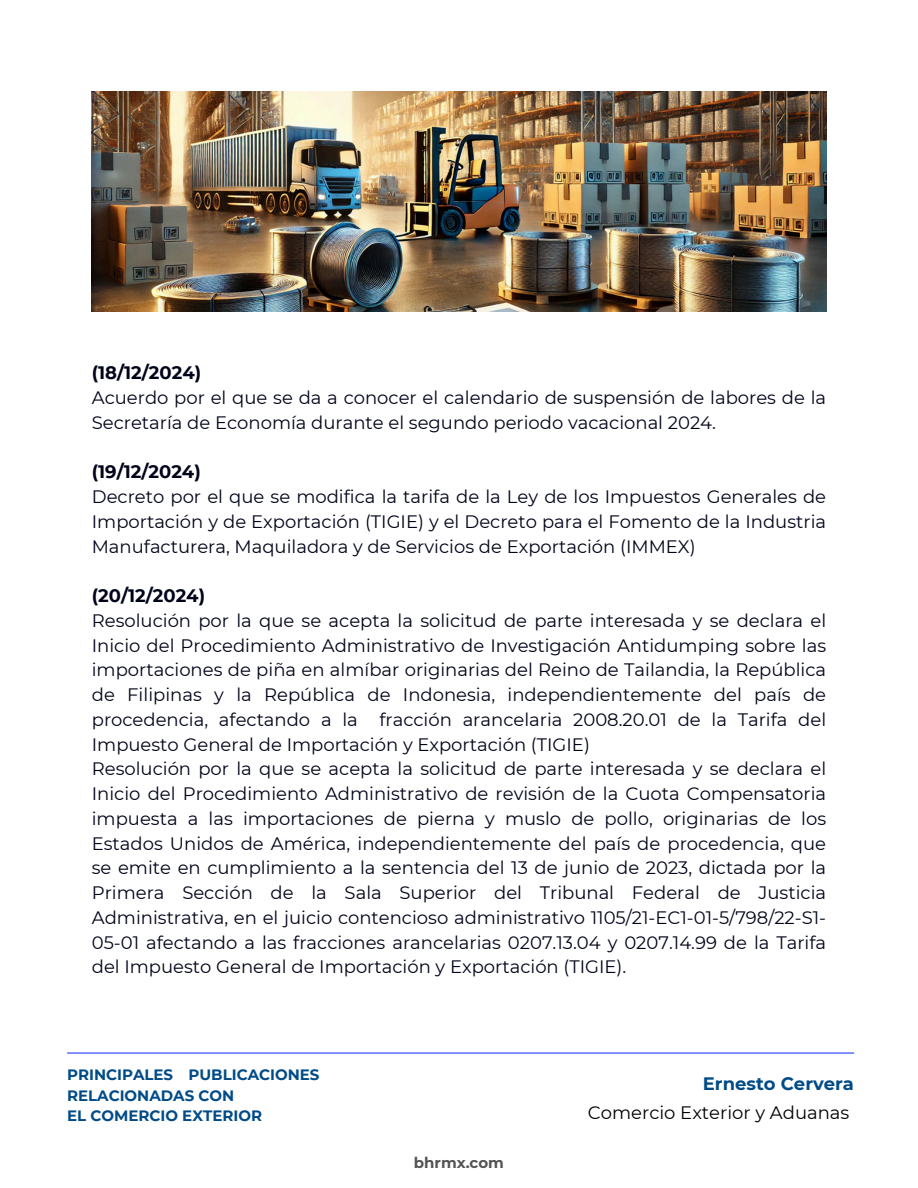
<style>
.page{position:relative;width:918px;height:1188px;background:#fff}
.page>*{position:absolute;margin:0;border:0;box-sizing:border-box;transform-origin:0 0}
.t1{font:18px/24.8px "Montserrat";color:#010419}
.t2{font:18px "Montserrat";color:#000}
.t3{font:700 18px "Montserrat";color:#004b87}
.t4{font:700 15px/20.2px "Montserrat";color:#004b87}
.t5{font:700 15px "Montserrat";color:#545454}
.s1{font-weight:700}
</style>
<div class="page">
<hr style="left:67px;top:1052px;width:787px;height:2px;background:#233dff">
<img style="left:92px;top:92px;width:734px;height:220px">
<h2 class="t1" style="left:92px;top:360px;width:736px"><span class="s1">(18/12/2024)<br></span>Acuerdo por el que se da a conocer el calendario de suspensión de labores de la<br>Secretaría de Economía durante el segundo periodo vacacional 2024.</h2>
<h2 class="t1" style="left:92px;top:459px;width:736px"><span class="s1">(19/12/2024)<br></span>Decreto por el que se modifica la tarifa de la Ley de los Impuestos Generales de Importación y de Exportación (TIGIE) y el Decreto para el Fomento de la Industria Manufacturera, Maquiladora y de Servicios de Exportación (IMMEX)</h2>
<h2 class="t1" style="left:92px;top:583px;width:736px"><span class="s1">(20/12/2024)<br></span>Resolución por la que se acepta la solicitud de parte interesada y se declara el Inicio del Procedimiento Administrativo de Investigación Antidumping sobre las importaciones de piña en almíbar originarias del Reino de Tailandia, la República de Filipinas y la República de Indonesia, independientemente del país de procedencia, afectando a la fracción arancelaria 2008.20.01 de la Tarifa del Impuesto General de Importación y Exportación (TIGIE)<br>Resolución por la que se acepta la solicitud de parte interesada y se declara el Inicio del Procedimiento Administrativo de revisión de la Cuota Compensatoria impuesta a las importaciones de pierna y muslo de pollo, originarias de los Estados Unidos de América, independientemente del país de procedencia, que se emite en cumplimiento a la sentencia del 13 de junio de 2023, dictada por la Primera Sección de la Sala Superior del Tribunal Federal de Justicia Administrativa, en el juicio contencioso administrativo 1105/21-EC1-01-5/798/22-S1- 05-01 afectando a las fracciones arancelarias 0207.13.04 y 0207.14.99 de la Tarifa del Impuesto General de Importación y Exportación (TIGIE).</h2>
<p class="t4" style="left:67px;top:1065px;width:254px">PRINCIPALES PUBLICACIONES<br>RELACIONADAS CON<br>EL COMERCIO EXTERIOR</p>
<h3 class="t5" style="left:414px;top:1153px;width:92px">bhrmx.com</h3>
<h1 class="t3" style="left:703px;top:1073px;width:153px">Ernesto Cervera</h1>
<h2 class="t2" style="left:588px;top:1102px;width:263px">Comercio Exterior y Aduanas</h2>
</div>
